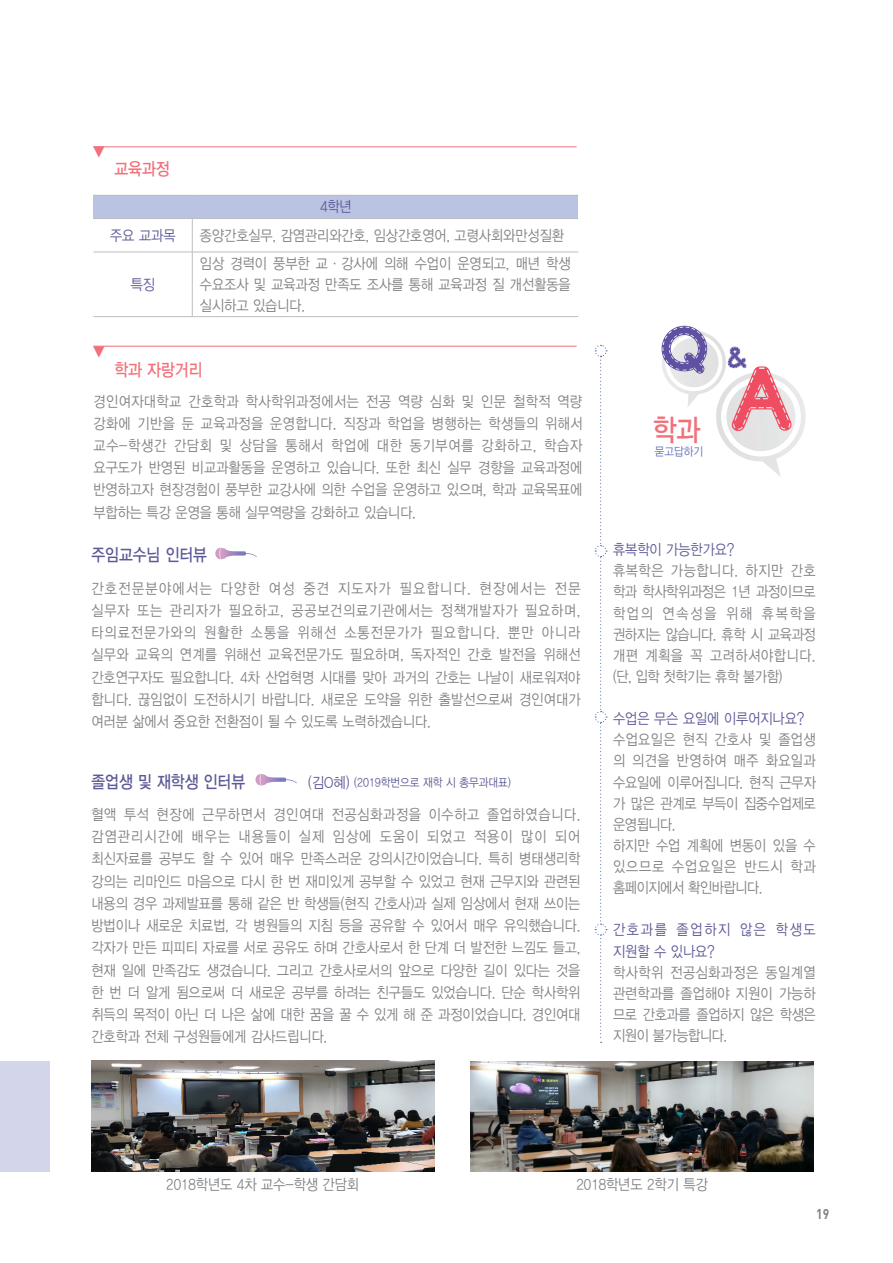
<style>
.page{position:relative;width:893px;height:1263px;background:#fff}
.page>*{position:absolute;margin:0;border:0;box-sizing:border-box;transform-origin:0 0}
.t1{font:30.15px "YDIYGO330";color:#f17079;scale:.86 1}
.t2{font:17.4px "YDIYGO330";color:#5c5a97;scale:.86 1}
.t3{font:17.4px "YDIYGO330";color:#f17079;scale:.86 1}
.바탕글{font:15px/22.2px "YDIYGO320";color:#808285;text-align:justify;scale:.88 1}
.바탕글-2{font:15px "YDIYGO320";color:#5c5a97;scale:.88 1}
.바탕글-3{font:15px/21.1px "YDIYGO320";letter-spacing:.135em;color:#5c5a97;scale:.88 1}
.t4{font:13.95px "Dinbol";color:#808285;scale:.86 1}
.바탕글-4{font:12px "YDIYGO320";color:#5c5a97;scale:.88 1}
.바탕글-5{font:12px "YDIYGO320";color:#6270b5;scale:.88 1}
.s1{font-size:15px}
</style>
<div class="page">
<svg style="left:594px;top:344px;width:13px;height:699px"></svg>
<svg style="left:661px;top:326px;width:145px;height:151px"></svg>
<img style="left:92px;top:1061px;width:342px;height:110px">
<img style="left:471px;top:1061px;width:343px;height:111px">
<hr style="left:93px;top:147px;width:484px;height:1px;background:#f17079">
<hr style="left:93px;top:346px;width:484px;height:1px;background:#f17079">
<div style="left:93px;top:195px;width:485px;height:23px;background:#bac3e2"></div>
<hr style="left:93px;top:195px;width:99px;height:1px;background:#bcbdc0">
<hr style="left:192px;top:195px;width:386px;height:1px;background:#bcbdc0">
<hr style="left:93px;top:218px;width:99px;height:1px;background:#bcbdc0">
<hr style="left:192px;top:218px;width:386px;height:1px;background:#bcbdc0">
<hr style="left:192px;top:219px;width:1px;height:33px;background:#bcbdc0">
<hr style="left:93px;top:252px;width:99px;height:1px;background:#bcbdc0">
<hr style="left:192px;top:252px;width:386px;height:1px;background:#bcbdc0">
<hr style="left:192px;top:252px;width:1px;height:64px;background:#bcbdc0">
<hr style="left:93px;top:316px;width:99px;height:1px;background:#bcbdc0">
<hr style="left:192px;top:316px;width:386px;height:1px;background:#bcbdc0">
<svg style="left:215px;top:548px;width:42px;height:11px"></svg>
<svg style="left:255px;top:774px;width:42px;height:11px"></svg>
<div style="left:0;top:1061px;width:49px;height:111px;background:#d3d6ea"></div>
<p class="t3" style="left:91px;top:142px;width:19px">▼</p>
<p class="t3" style="left:114px;top:159px;width:66px">교육과정</p>
<p class="바탕글-2" style="left:320px;top:199px;width:38px">4학년</p>
<p class="바탕글-2" style="left:110px;top:227px;width:76px">주요 교과목</p>
<p class="바탕글" style="left:200px;top:224px;width:415px">종양간호실무, 감염관리와간호, 임상간호영어, 고령사회와만성질환</p>
<p class="바탕글-2" style="left:131px;top:276px;width:29px">특징</p>
<p class="바탕글" style="left:200px;top:253px;width:423px;line-height:21.1px">임상 경력이 풍부한 교·강사에 의해 수업이 운영되고, 매년 학생 수요조사 및 교육과정 만족도 조사를 통해 교육과정 질 개선활동을 실시하고 있습니다.</p>
<p class="t3" style="left:91px;top:342px;width:19px">▼</p>
<p class="바탕글" style="left:93px;top:390px;width:557px">경인여자대학교 간호학과 학사학위과정에서는 전공 역량 심화 및 인문 철학적 역량 강화에 기반을 둔 교육과정을 운영합니다. 직장과 학업을 병행하는 학생들의 위해서 교수-학생간 간담회 및 상담을 통해서 학업에 대한 동기부여를 강화하고, 학습자 요구도가 반영된 비교과활동을 운영하고 있습니다. 또한 최신 실무 경향을 교육과정에 반영하고자 현장경험이 풍부한 교강사에 의한 수업을 운영하고 있으며, 학과 교육목표에 부합하는 특강 운영을 통해 실무역량을 강화하고 있습니다.</p>
<p class="t3" style="left:114px;top:360px;width:104px">학과 자랑거리</p>
<p class="t2" style="left:91px;top:545px;width:136px">주임교수님 인터뷰</p>
<p class="바탕글" style="left:91px;top:577px;width:557px">간호전문분야에서는 다양한 여성 중견 지도자가 필요합니다. 현장에서는 전문 실무자 또는 관리자가 필요하고, 공공보건의료기관에서는 정책개발자가 필요하며, 타의료전문가와의 원활한 소통을 위해선 소통전문가가 필요합니다. 뿐만 아니라 실무와 교육의 연계를 위해선 교육전문가도 필요하며, 독자적인 간호 발전을 위해선 간호연구자도 필요합니다. 4차 산업혁명 시대를 맞아 과거의 간호는 나날이 새로워져야 합니다. 끊임없이 도전하시기 바랍니다. 새로운 도약을 위한 출발선으로써 경인여대가 여러분 삶에서 중요한 전환점이 될 수 있도록 노력하겠습니다.</p>
<p class="t2" style="left:91px;top:772px;width:180px">졸업생 및 재학생 인터뷰</p>
<p class="바탕글-4" style="left:308px;top:776px;width:232px"><span class="s1">(김O혜)</span> (2019학번으로 재학 시 총무과대표)</p>
<p class="바탕글" style="left:91px;top:804px;width:557px">혈액 투석 현장에 근무하면서 경인여대 전공심화과정을 이수하고 졸업하였습니다. 감염관리시간에 배우는 내용들이 실제 임상에 도움이 되었고 적용이 많이 되어 최신자료를 공부도 할 수 있어 매우 만족스러운 강의시간이었습니다. 특히 병태생리학 강의는 리마인드 마음으로 다시 한 번 재미있게 공부할 수 있었고 현재 근무지와 관련된 내용의 경우 과제발표를 통해 같은 반 학생들(현직 간호사)과 실제 임상에서 현재 쓰이는 방법이나 새로운 치료법, 각 병원들의 지침 등을 공유할 수 있어서 매우 유익했습니다. 각자가 만든 피피티 자료를 서로 공유도 하며 간호사로서 한 단계 더 발전한 느낌도 들고, 현재 일에 만족감도 생겼습니다. 그리고 간호사로서의 앞으로 다양한 길이 있다는 것을 한 번 더 알게 됨으로써 더 새로운 공부를 하려는 친구들도 있었습니다. 단순 학사학위 취득의 목적이 아닌 더 나은 삶에 대한 꿈을 꿀 수 있게 해 준 과정이었습니다. 경인여대 간호학과 전체 구성원들에게 감사드립니다.</p>
<p class="t1" style="left:653px;top:413px;width:57px">학과</p>
<p class="바탕글-5" style="left:655px;top:445px;width:56px">묻고답하기</p>
<p class="바탕글-2" style="left:613px;top:541px;width:140px">휴복학이 가능한가요?</p>
<p class="바탕글" style="left:613px;top:560px;width:232px;line-height:21.1px">휴복학은 가능합니다. 하지만 간호 학과 학사학위과정은 1년 과정이므로 학업의 연속성을 위해 휴복학을 권하지는 않습니다. 휴학 시 교육과정 개편 계획을 꼭 고려하셔야합니다. (단, 입학 첫학기는 휴학 불가함)</p>
<p class="바탕글-2" style="left:613px;top:710px;width:219px">수업은 무슨 요일에 이루어지나요?</p>
<p class="바탕글" style="left:613px;top:729px;width:232px;line-height:21.1px">수업요일은 현직 간호사 및 졸업생 의 의견을 반영하여 매주 화요일과 수요일에 이루어집니다. 현직 근무자 가 많은 관계로 부득이 집중수업제로 운영됩니다.</p>
<p class="바탕글" style="left:613px;top:835px;width:232px;line-height:21.1px">하지만 수업 계획에 변동이 있을 수 있으므로 수업요일은 반드시 학과 홈페이지에서 확인바랍니다.</p>
<p class="바탕글-3" style="left:613px;top:920px;width:232px">간호과를 졸업하지 않은 학생도 지원할 수 있나요?</p>
<p class="바탕글" style="left:613px;top:962px;width:232px;line-height:21.1px">학사학위 전공심화과정은 동일계열 관련학과를 졸업해야 지원이 가능하 므로 간호과를 졸업하지 않은 학생은 지원이 불가능합니다.</p>
<p class="바탕글" style="left:166px;top:1174px;width:221px">2018학년도 4차 교수-학생 간담회</p>
<p class="바탕글" style="left:576px;top:1174px;width:151px">2018학년도 2학기 특강</p>
<p class="t4" style="left:816px;top:1204px;width:17px">19</p>
</div>
